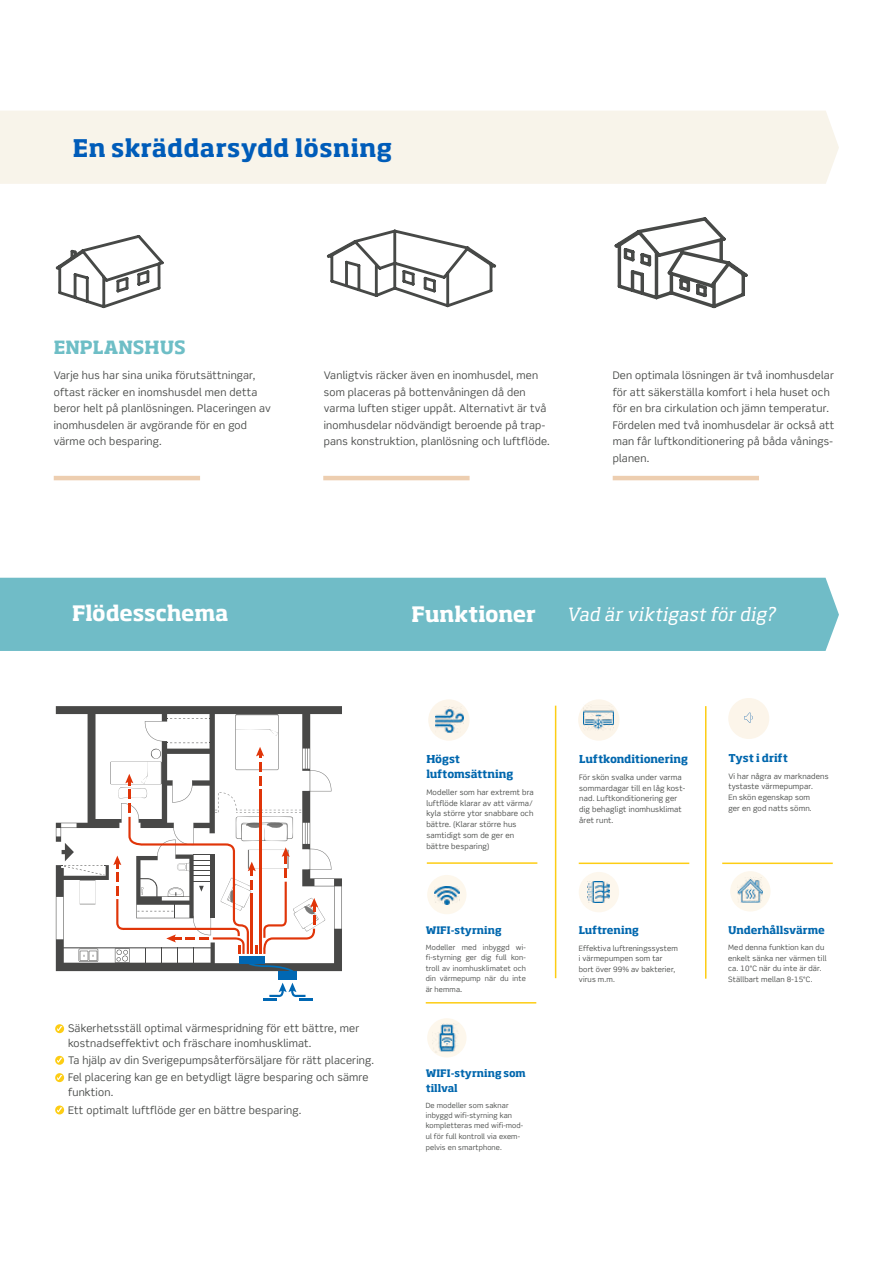
<style>
.page{position:relative;width:893px;height:1263px;background:#fff}
.page>*{position:absolute;margin:0;border:0;box-sizing:border-box;transform-origin:0 0}
.t1{font:700 24px "Soho Pro";letter-spacing:.015em;color:#005cb9}
.t2{font:700 21px "Soho Pro";letter-spacing:-.005em;color:#fff}
.t3{font:italic 18px "Soho Pro";letter-spacing:.01em;color:#fff}
.t4{font:700 18px "Soho Pro";color:#6ebec6}
.t5{font:700 10.8px/15.1px "Soho Pro";letter-spacing:-.005em;color:#0067ae}
.t6{font:700 10.65px "Soho Pro";letter-spacing:-.005em;color:#0067ae}
.t7{font:10.5px/16.5px "Scene Std";letter-spacing:.02em;color:#474947}
.t8{font:700 10.5px "Soho Pro";letter-spacing:-.005em;color:#0067ae}
.t9{font:700 10.2px/14.4px "Soho Pro";color:#0067ae}
.t10{font:7.5px/10.8px "Scene Std";letter-spacing:.02em;color:#474947}
.t11{font:7.35px/10.5px "Scene Std";letter-spacing:.02em;color:#474947}
.t12{font:7.2px/10.2px "Scene Std";letter-spacing:.02em;color:#474947;text-align:justify}
.s1{font-size:8.25px}
</style>
<div class="page">
<div style="left:0;top:111px;width:839px;height:73px;background:#f8f4ea"></div>
<div style="left:0;top:578px;width:839px;height:73px;background:#70bcc7"></div>
<svg style="left:55px;top:235px;width:109px;height:74px"></svg>
<svg style="left:614px;top:217px;width:134px;height:92px"></svg>
<hr style="left:54px;top:476px;width:146px;height:4px;background:#edceb0">
<hr style="left:613px;top:476px;width:146px;height:4px;background:#edceb0">
<hr style="left:555px;top:706px;width:1px;height:272px;background:#fdcd14">
<hr style="left:427px;top:862px;width:110px;height:2px;background:#fdcd14">
<hr style="left:426px;top:1002px;width:110px;height:1px;background:#fdcd14">
<div style="left:427px;top:1018px;width:39px;height:39px;background:#fdf7ec;border-radius:50%"></div>
<img style="left:438px;top:1023px;width:23px;height:29px">
<hr style="left:579px;top:862px;width:110px;height:2px;background:#fdcd14">
<hr style="left:722px;top:862px;width:111px;height:2px;background:#fdcd14">
<div style="left:730px;top:871px;width:40px;height:40px;background:#fdf7ec;border-radius:50%"></div>
<img style="left:738px;top:877px;width:25px;height:25px">
<div style="left:579px;top:872px;width:40px;height:40px;background:#fdf7ed;border-radius:50%"></div>
<img style="left:588px;top:881px;width:21px;height:22px">
<div style="left:427px;top:875px;width:39px;height:39px;background:#fdf7ec;border-radius:50%"></div>
<img style="left:434px;top:886px;width:25px;height:19px">
<div style="left:728px;top:698px;width:41px;height:41px;background:#fcf5ea;border-radius:50%"></div>
<svg style="left:744px;top:712px;width:9px;height:11px"></svg>
<div style="left:578px;top:699px;width:41px;height:42px;background:#fcf5ea;border-radius:50%"></div>
<div style="left:428px;top:699px;width:42px;height:42px;background:#fcf5ea;border-radius:50%"></div>
<img style="left:435px;top:707px;width:29px;height:26px">
<svg style="left:264px;top:983px;width:49px;height:18px"></svg>
<svg style="left:56px;top:706px;width:286px;height:266px"></svg>
<div style="left:239px;top:956px;width:26px;height:7px;background:#0067b3"></div>
<div style="left:278px;top:971px;width:19px;height:9px;background:#0067b3"></div>
<hr style="left:705px;top:706px;width:1px;height:273px;background:#fdcd14">
<svg style="left:55px;top:1024px;width:9px;height:9px"></svg>
<svg style="left:57px;top:1026px;width:5px;height:5px"></svg>
<svg style="left:55px;top:1056px;width:9px;height:9px"></svg>
<svg style="left:57px;top:1058px;width:5px;height:5px"></svg>
<svg style="left:55px;top:1073px;width:9px;height:9px"></svg>
<svg style="left:57px;top:1075px;width:5px;height:5px"></svg>
<svg style="left:55px;top:1105px;width:9px;height:9px"></svg>
<svg style="left:57px;top:1107px;width:5px;height:5px"></svg>
<svg style="left:326px;top:229px;width:171px;height:79px"></svg>
<hr style="left:323px;top:476px;width:147px;height:4px;background:#edceb0">
<img style="left:584px;top:705px;width:30px;height:30px">
<h1 class="t1" style="left:73px;top:130px;width:321px">En skräddarsydd lösning</h1>
<h3 class="t4" style="left:54px;top:335px;width:134px">ENPLANSHUS</h3>
<p class="t7" style="left:54px;top:367px;width:219px">Varje hus har sina unika förutsättningar, oftast räcker en inomshusdel men detta beror helt på planlösningen. Placeringen av inomhusdelen är avgörande för en god värme och besparing.</p>
<p class="t7" style="left:613px;top:367px;width:223px">Den optimala lösningen är två inomhusdelar för att säkerställa komfort i hela huset och för en bra cirkulation och jämn temperatur.<br>Fördelen med två inomhusdelar är också att man får luftkonditionering på båda vånings&shy;planen.</p>
<p class="t7" style="left:324px;top:367px;width:228px">Vanligtvis räcker även en inomhusdel, men som placeras på bottenvåningen då den varma luften stiger uppåt. Alternativt är två inomhusdelar nödvändigt beroende på trap&shy;pans konstruktion, planlösning och luftflöde.</p>
<h2 class="t2" style="left:72px;top:598px;width:158px">Flödesschema</h2>
<h2 class="t2" style="left:411px;top:599px;width:126px">Funktioner</h2>
<h3 class="t3" style="left:567px;top:602px;width:210px">Vad är viktigast för dig?</h3>
<p class="t7" style="left:68px;top:1021px;width:293px;line-height:14.4px">Säkerhetsställ optimal värmespridning för ett bättre, mer kostnadseffektivt och fräschare inomhusklimat.</p>
<p class="t7" style="left:68px;top:1051px;width:308px;line-height:17.1px">Ta hjälp av din Sverigepumpsåterförsäljare för rätt placering.<br>Fel placering kan ge en betydligt lägre besparing och sämre</p>
<p class="t7" style="left:68px;top:1082px;width:235px;line-height:18.5px">funktion.<br>Ett optimalt luftflöde ger en bättre besparing.</p>
<p class="t5" style="left:426px;top:750px;width:89px">Högst luftomsättning</p>
<p class="t10" style="left:426px;top:787px;width:109px">Modeller som har extremt bra luftflöde klarar av att värma/ kyla större ytor snabbare och bättre. (Klarar större hus samtidigt som de ger en bättre besparing)</p>
<p class="t9" style="left:426px;top:922px;width:77px">WIFI-styrning</p>
<p class="t12" style="left:426px;top:942px;width:102px">Modeller med inbyggd wi&shy;fi-styrning ger dig full kon&shy;troll av inomhusklimatet och din värmepump när du inte</p>
<p class="t12" style="left:426px;top:984px;width:38px">är hemma<span class="s1">.</span></p>
<p class="t9" style="left:426px;top:1066px;width:102px">WIFI-styrning som tillval</p>
<p class="t12" style="left:426px;top:1100px;width:99px;text-align:left">De modeller som saknar inbyggd wifi-styrning kan kompletteras med wifi-mod&shy;ul för full kontroll via exem-</p>
<p class="t12" style="left:426px;top:1142px;width:78px">pelvis en smartphone.</p>
<p class="t5" style="left:579px;top:750px;width:110px">Luftkonditionering</p>
<p class="t10" style="left:579px;top:771px;width:107px">För skön svalka under varma sommardagar till en låg kost&shy;nad. Luftkonditionering ger dig behagligt inomhusklimat året runt.</p>
<p class="t8" style="left:579px;top:923px;width:62px">Luftrening</p>
<p class="t11" style="left:579px;top:943px;width:101px">Effektiva luftreningssystem i värmepumpen som tar bort över 99% av bakterier, virus m.m.</p>
<p class="t6" style="left:728px;top:750px;width:61px">Tyst i drift</p>
<p class="t10" style="left:728px;top:770px;width:102px">Vi har några av marknadens tystaste värmepumpar.<br>En skön egenskap som<br>ger en god natts sömn.</p>
<p class="t8" style="left:728px;top:922px;width:98px">Underhållsvärme</p>
<p class="t11" style="left:728px;top:942px;width:100px">Med denna funktion kan du enkelt sänka ner värmen till ca. 10°C när du inte är där.<br>Ställbart mellan 8-15°C.</p>
</div>
